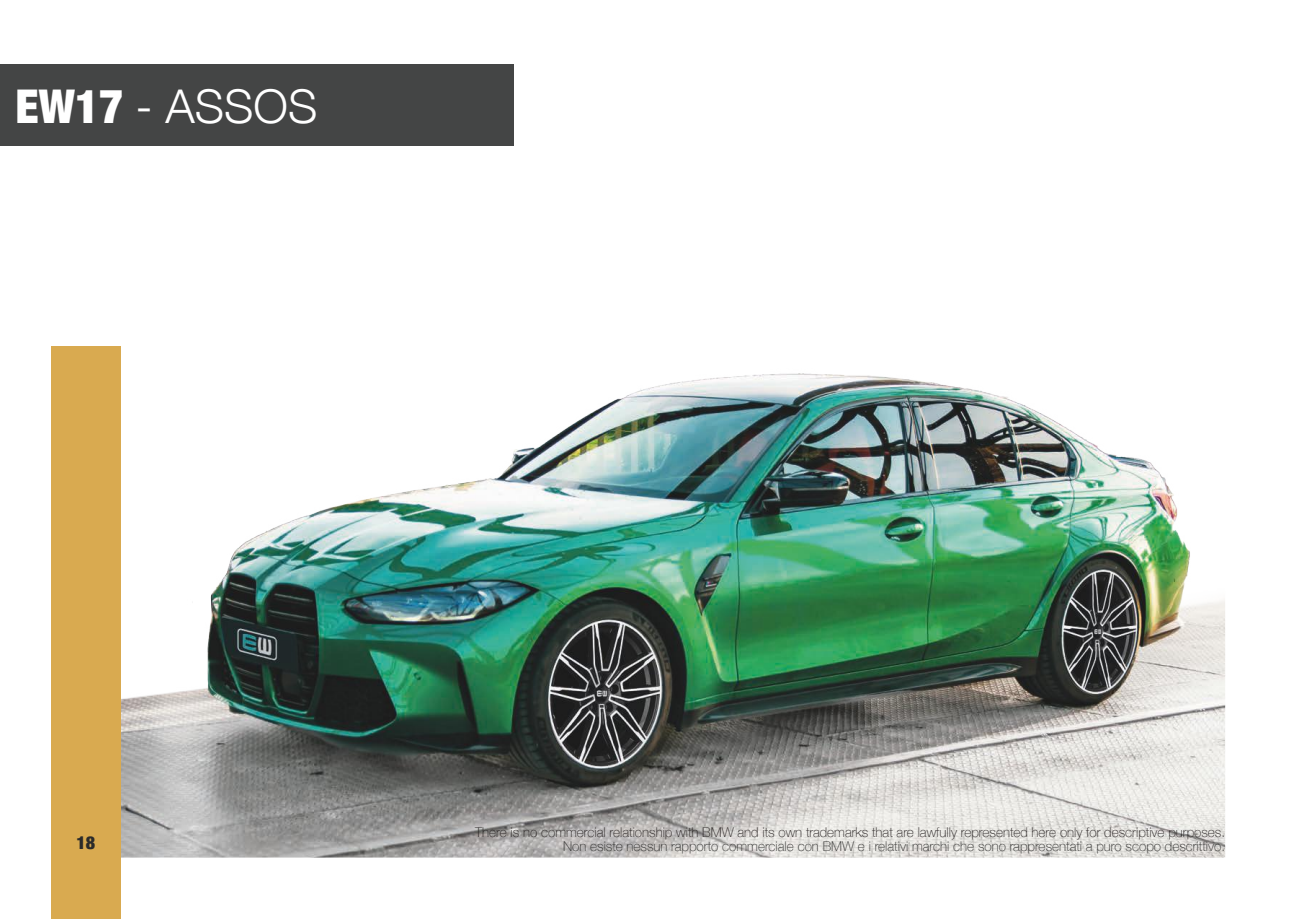
<style>
.page{position:relative;width:1289px;height:919px;background:#fff}
.page>*{position:absolute;margin:0;border:0;box-sizing:border-box;transform-origin:0 0}
.t1{font:300 46.5px "Helvetica Neue";color:#fff}
.t2{font:900 condensed 18px "Helvetica Neue";color:#2b2b2a}
.t3{font:100 13.5px "Helvetica Neue";color:#241f1f}
.t4{font:100 13.5px "Helvetica Neue";color:#2b2b2a}
.s1{font-weight:900;font-stretch:condensed}
</style>
<div class="page">
<img style="left:120px;top:145px;width:1105px;height:712px">
<div style="left:51px;top:346px;width:69px;height:572px;background:#d9aa50"></div>
<div style="left:0;top:64px;width:513px;height:81px;background:#444545"></div>
<h1 class="t1" style="left:16px;top:69px;width:303px"><span class="s1">EW17</span> - ASSOS</h1>
<p class="t3" style="left:475px;top:821px;width:751px">There is no commercial relationship with BMW and its own trademarks that are lawfully represented here only for descriptive purposes.</p>
<h2 class="t2" style="left:76px;top:827px;width:20px">18</h2>
<p class="t4" style="left:563px;top:836px;width:663px">Non esiste nessun rapporto commerciale con BMW e i relativi marchi che sono rappresentati a puro scopo descrittivo.</p>
</div>
